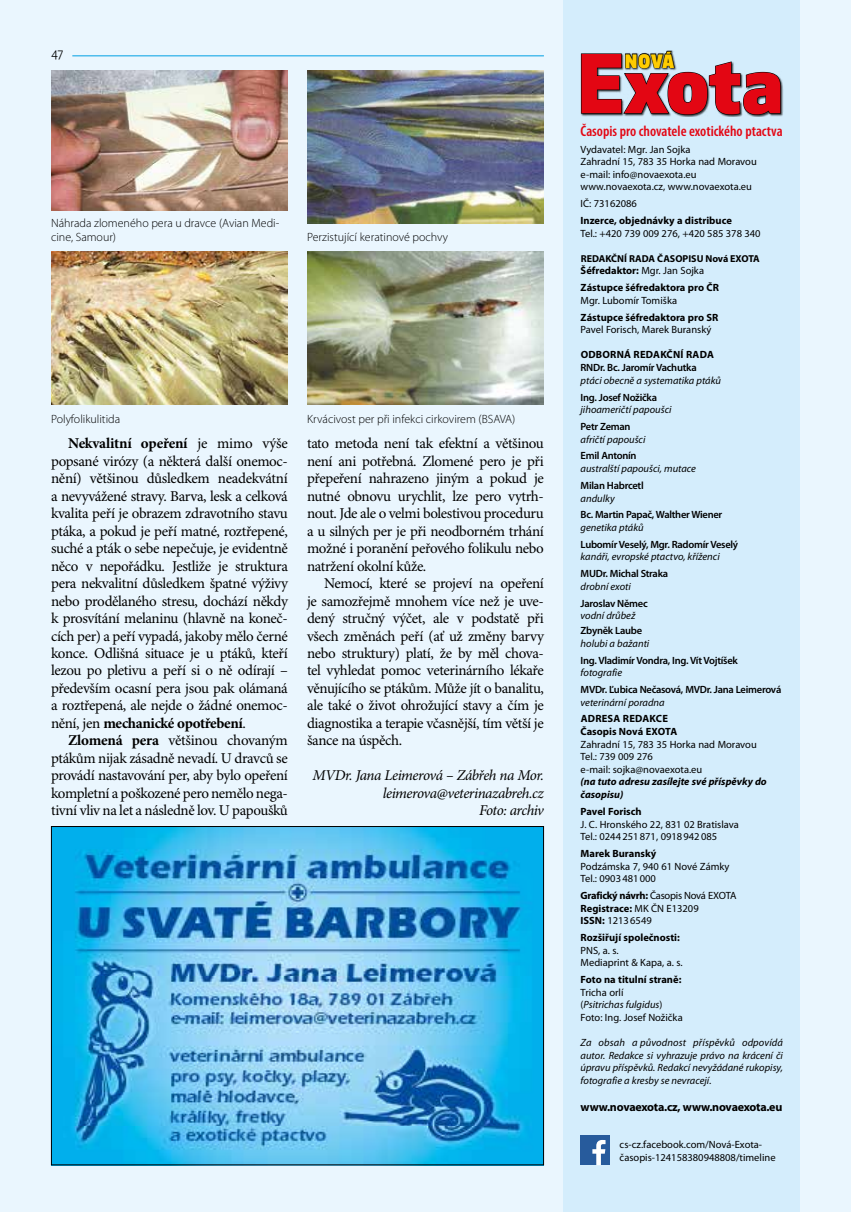
<style>
.page{position:relative;width:851px;height:1212px;background:#fff}
.page>*{position:absolute;margin:0;border:0;box-sizing:border-box;transform-origin:0 0}
.t1{font:800 78.75px "Apex New";letter-spacing:.01em;color:#e30613}
.t2{font:900 18px "Apex New";color:#fc0}
.t3{font:15px/17.4px "Minion Pro";letter-spacing:-.025em;color:#000;text-align:justify}
.t4{font:italic 15px/17.4px "Minion Pro";letter-spacing:-.035em;color:#000;text-align:right}
.t5{font:600 condensed 15px "Myriad Pro";color:#e30613}
.t6{font:300 12px/13.5px "Myriad Pro";color:#000}
.t7{font:700 12px "Myriad Pro";letter-spacing:-.02em;color:#000}
.t8{font:12px "Apex New";color:#000}
.t9{font:10.5px/12.6px "Myriad Pro";color:#000}
.t10{font:italic 10.5px/12.6px "Myriad Pro";color:#000;text-align:justify}
.t11{font:600 10.5px "Myriad Pro";letter-spacing:-.025em;color:#000}
.t12{font:700 10.5px/16.8px "Myriad Pro";color:#000}
.t13{font:10.5px/12.6px "Myriad Pro";letter-spacing:-.025em;color:#000}
.t14{font:italic 700 10.5px/12.6px "Myriad Pro";color:#000}
.t15{font:700 10.5px "Myriad Pro";letter-spacing:.02em;color:#000}
.t16{font:700 10.05px "Myriad Pro";color:#000}
.s1{font-weight:700}
.s2{font-weight:400}
.s3{font-style:italic}
</style>
<div class="page">
<div style="left:0;top:0;width:850px;height:1212px;background:#eaf6fe"></div>
<img style="left:51px;top:252px;width:237px;height:153px">
<img style="left:307px;top:252px;width:237px;height:153px">
<img style="left:51px;top:70px;width:237px;height:140px">
<img style="left:307px;top:70px;width:237px;height:153px">
<img style="left:53px;top:828px;width:489px;height:335px">
<hr style="left:72px;top:55px;width:472px;height:1px;background:#009fe3">
<div style="left:563px;top:0;width:237px;height:1212px;background:#d4edfc"></div>
<div style="left:580px;top:53px;width:203px;height:64px;background:#000;opacity:.75"></div>
<svg style="left:580px;top:50px;width:201px;height:65px"></svg>
<div style="left:580px;top:1135px;width:30px;height:30px;background:#275b9c"></div>
<svg style="left:592px;top:1140px;width:13px;height:25px"></svg>
<p class="t8" style="left:51px;top:46px;width:14px">47</p>
<p class="t6" style="left:51px;top:217px;width:230px">Náhrada zlomeného pera u dravce (Avian Medi&shy;cine, Samour)</p>
<p class="t6" style="left:307px;top:230px;width:142px">Perzistující keratinové pochvy</p>
<p class="t6" style="left:51px;top:412px;width:71px">Polyfolikulitida</p>
<p class="t6" style="left:307px;top:412px;width:210px">Krvácivost per při infekci cirkovirem (BSAVA)</p>
<p class="t3" style="left:51px;top:435px;width:238px;text-indent:17px"><span class="s1">Nekvalitní opeření</span> je mimo výše popsané virózy (a některá další onemoc&shy;nění) většinou důsledkem neadekvátní a nevyvážené stravy. Barva, lesk a celková kvalita peří je obrazem zdravotního stavu ptáka, a pokud je peří matné, roztřepené, suché a pták o sebe nepečuje, je evidentně něco v nepořádku. Jestliže je struktura pera nekvalitní důsledkem špatné výživy nebo prodělaného stresu, dochází někdy k prosvítání melaninu (hlavně na koneč&shy;cích per) a peří vypadá, jakoby mělo černé konce. Odlišná situace je u ptáků, kteří lezou po pletivu a peří si o ně odírají – především ocasní pera jsou pak olámaná a roztřepená, ale nejde o žádné onemoc&shy;nění, jen <span class="s1">mechanické opotřebení</span>.</p>
<p class="t3" style="left:51px;top:732px;width:238px;text-indent:17px"><span class="s1">Zlomená pera</span> většinou chovaným ptákům nijak zásadně nevadí. U dravců se provádí nastavování per, aby bylo opeření kompletní a poškozené pero nemělo nega&shy;tivní vliv na let a následně lov. U papoušků</p>
<p class="t3" style="left:307px;top:435px;width:238px">tato metoda není tak efektní a většinou není ani potřebná. Zlomené pero je při přepeření nahrazeno jiným a pokud je nutné obnovu urychlit, lze pero vytrh&shy;nout. Jde ale o velmi bolestivou proceduru a u silných per je při neodborném trhání možné i poranění peřového folikulu nebo natržení okolní kůže.</p>
<p class="t3" style="left:307px;top:575px;width:238px;text-indent:17px">Nemocí, které se projeví na opeření je samozřejmě mnohem více než je uve&shy;dený stručný výčet, ale v podstatě při všech změnách peří (ať už změny barvy nebo struktury) platí, že by měl chova&shy;tel vyhledat pomoc veterinárního lékaře věnujícího se ptákům. Může jít o banalitu, ale také o život ohrožující stavy a čím je diagnostika a terapie včasnější, tím větší je šance na úspěch.</p>
<p class="t4" style="left:312px;top:767px;width:233px">MVDr. Jana Leimerová – Zábřeh na Mor. leimerova@veterinazabreh.cz<br>Foto: archiv</p>
<p class="t2" style="left:625px;top:49px;width:50px">NOVÁ</p>
<h1 class="t1" style="left:578px;top:29px;width:205px">Exota</h1>
<p class="t5" style="left:580px;top:123px;width:203px">Časopis pro chovatele exotického ptactva</p>
<p class="t9" style="left:580px;top:143px;width:178px">Vydavatel: Mgr. Jan Sojka<br>Zahradní 15, 783 35 Horka nad Moravou e-mail: info@novaexota.eu www.novaexota.cz, www.novaexota.eu</p>
<p class="t9" style="left:580px;top:198px;width:58px">IČ: 73162086</p>
<p class="t12" style="left:580px;top:212px;width:153px">Inzerce, objednávky a distribuce</p>
<p class="t9" style="left:580px;top:227px;width:181px">Tel.: +420 739 009 276, +420 585 378 340</p>
<p class="t16" style="left:580px;top:253px;width:180px">REDAKČNÍ RADA ČASOPISU Nová EXOTA</p>
<p class="t12" style="left:580px;top:262px;width:140px">Šéfredaktor: <span class="s2">Mgr. Jan Sojka<br></span>Zástupce šéfredaktora pro ČR</p>
<p class="t9" style="left:580px;top:294px;width:98px">Mgr. Lubomír Tomiška</p>
<p class="t12" style="left:580px;top:309px;width:139px">Zástupce šéfredaktora pro SR</p>
<p class="t9" style="left:580px;top:323px;width:132px">Pavel Forisch, Marek Buranský</p>
<p class="t15" style="left:580px;top:349px;width:135px">ODBORNÁ REDAKČNÍ RADA</p>
<p class="t11" style="left:580px;top:362px;width:118px">RNDr. Bc. Jaromír Vachutka</p>
<p class="t10" style="left:580px;top:374px;width:142px">ptáci obecně a systematika ptáků</p>
<p class="t11" style="left:580px;top:391px;width:78px">Ing. Josef Nožička</p>
<p class="t10" style="left:580px;top:404px;width:92px">jihoameričtí papoušci</p>
<p class="t11" style="left:580px;top:421px;width:51px">Petr Zeman</p>
<p class="t10" style="left:580px;top:433px;width:66px">afričtí papoušci</p>
<p class="t11" style="left:580px;top:450px;width:58px">Emil Antonín</p>
<p class="t10" style="left:580px;top:462px;width:117px">australští papoušci, mutace</p>
<p class="t11" style="left:580px;top:480px;width:65px">Milan Habrcetl</p>
<p class="t10" style="left:580px;top:492px;width:36px">andulky</p>
<p class="t11" style="left:580px;top:509px;width:143px">Bc. Martin Papač, Walther Wiener</p>
<p class="t10" style="left:580px;top:521px;width:65px">genetika ptáků</p>
<p class="t11" style="left:580px;top:538px;width:159px">Lubomír Veselý, Mgr. Radomír Veselý</p>
<p class="t10" style="left:580px;top:551px;width:141px">kanáři, evropské ptactvo, kříženci</p>
<p class="t11" style="left:580px;top:568px;width:89px">MUDr. Michal Straka</p>
<p class="t10" style="left:580px;top:580px;width:52px">drobní exoti</p>
<p class="t11" style="left:580px;top:597px;width:69px">Jaroslav Němec</p>
<p class="t10" style="left:580px;top:610px;width:56px">vodní drůbež</p>
<p class="t11" style="left:580px;top:625px;width:63px">Zbyněk Laube</p>
<p class="t10" style="left:580px;top:637px;width:70px">holubi a bažanti</p>
<p class="t11" style="left:580px;top:654px;width:159px">Ing. Vladimír Vondra, Ing. Vít Vojtíšek</p>
<p class="t10" style="left:580px;top:666px;width:43px">fotografie</p>
<p class="t11" style="left:580px;top:684px;width:202px">MVDr. Ľubica Nečasová, MVDr. Jana Leimerová</p>
<p class="t10" style="left:580px;top:696px;width:85px">veterinární poradna</p>
<p class="t12" style="left:580px;top:713px;width:98px;line-height:12.6px">ADRESA REDAKCE<br>Časopis Nová EXOTA</p>
<p class="t9" style="left:580px;top:738px;width:178px">Zahradní 15, 783 35 Horka nad Moravou<br>Tel.: 739 009 276<br>e-mail: sojka@novaexota.eu</p>
<p class="t14" style="left:580px;top:776px;width:188px">(na tuto adresu zasílejte své příspěvky do časopisu)</p>
<p class="t12" style="left:580px;top:803px;width:63px">Pavel Forisch</p>
<p class="t9" style="left:580px;top:818px;width:160px">J. C. Hronského 22, 831 02 Bratislava<br>Tel.: 0244251871, 0918942085</p>
<p class="t12" style="left:580px;top:845px;width:77px">Marek Buranský</p>
<p class="t9" style="left:580px;top:860px;width:150px">Podzámska 7, 940 61 Nové Zámky<br>Tel.: 0903481000</p>
<p class="t13" style="left:580px;top:889px;width:157px"><span class="s1">Grafický návrh:</span> Časopis Nová EXOTA<br><span class="s1">Registrace:</span> MK ČN E13209<br><span class="s1">ISSN:</span> 12136549</p>
<p class="t12" style="left:580px;top:929px;width:101px">Rozšiřují společnosti:</p>
<p class="t9" style="left:580px;top:944px;width:104px">PNS, a. s.<br>Mediaprint &amp; Kapa, a. s.</p>
<p class="t12" style="left:580px;top:971px;width:102px">Foto na titulní straně:</p>
<p class="t9" style="left:580px;top:986px;width:104px">Tricha orlí<br>(<span class="s3">Psitrichas fulgidus</span>)<br>Foto: Ing. Josef Nožička</p>
<p class="t10" style="left:580px;top:1036px;width:204px">Za obsah a původnost příspěvků odpovídá autor. Redakce si vyhrazuje právo na krácení či úpravu příspěvků. Redakcí nevyžádané rukopisy, fotografie a kresby se nevracejí.</p>
<p class="t7" style="left:580px;top:1100px;width:203px">www.novaexota.cz, www.novaexota.eu</p>
<p class="t9" style="left:619px;top:1138px;width:157px">cs-cz.facebook.com/Nová-Exota&shy;časopis-124158380948808/timeline</p>
</div>
